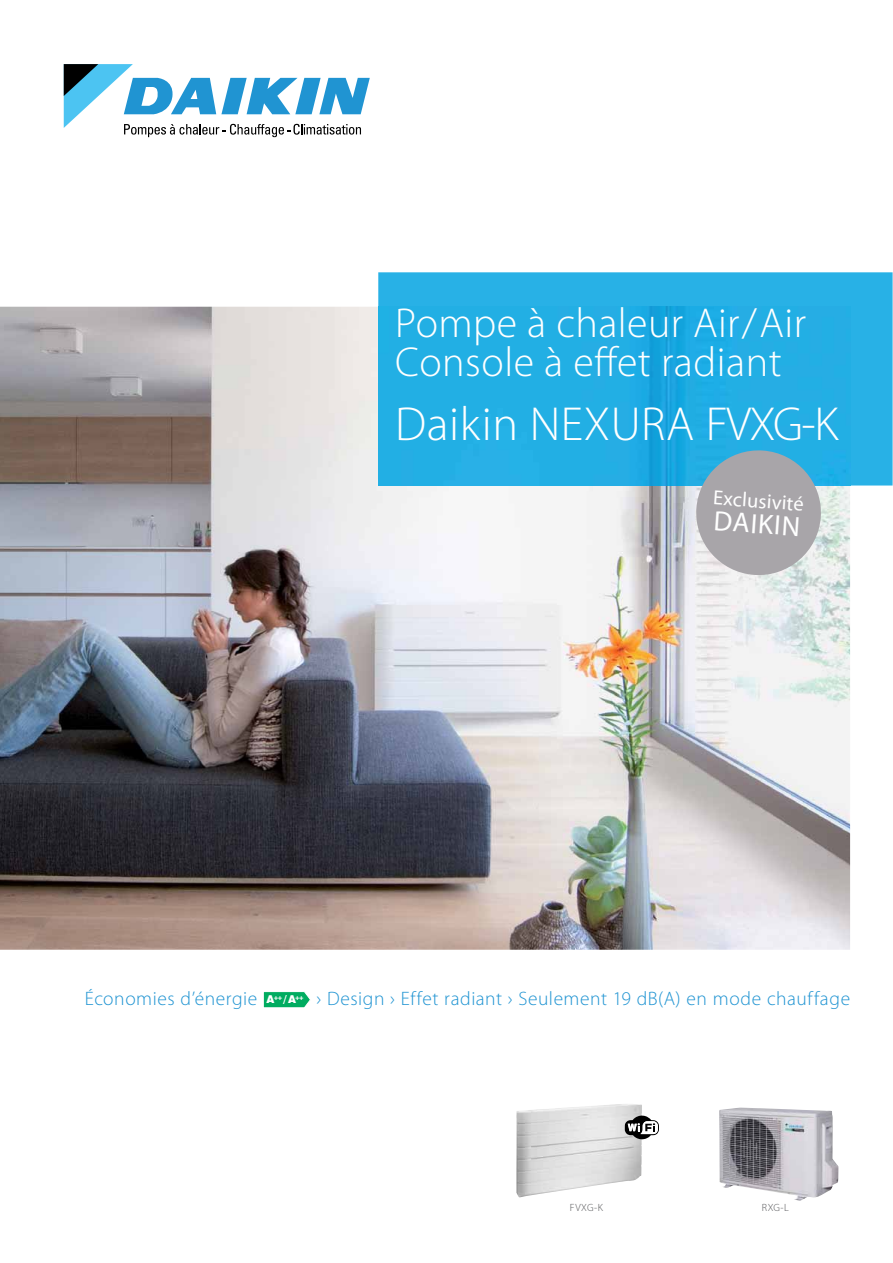
<style>
.page{position:relative;width:893px;height:1263px;background:#fff}
.page>*{position:absolute;margin:0;border:0;box-sizing:border-box;transform-origin:0 0}
.t1{font:300 48px "Myriad Pro";letter-spacing:.01em;color:#fff}
.t2{font:300 42px/38.7px "Myriad Pro";letter-spacing:.01em;color:#fff}
.t3{font:28.05px "Myriad Pro";color:#fff}
.t4{font:20.4px "Myriad Pro";color:#fff}
.t5{font:300 19.5px "Myriad Pro";letter-spacing:.025em;color:#2094d2}
.t6{font:300 10.5px "Myriad Pro";letter-spacing:.05em;color:#555659}
.s1{font-family:"Swiss 721 BT";font-weight:900;font-size:10.8px;color:#fff}
</style>
<div class="page">
<img style="left:0;top:307px;width:850px;height:643px">
<svg style="left:64px;top:64px;width:306px;height:73px"></svg>
<svg style="left:263px;top:992px;width:47px;height:16px"></svg>
<div style="left:378px;top:272px;width:514px;height:214px;background:#28b1e6"></div>
<img style="left:378px;top:307px;width:472px;height:179px">
<img style="left:516px;top:1104px;width:126px;height:94px">
<img style="left:719px;top:1108px;width:119px;height:93px">
<svg style="left:694px;top:448px;width:129px;height:129px;background:#a0b0b9"></svg>
<svg style="left:625px;top:1116px;width:34px;height:23px"></svg>
<h2 class="t2" style="left:395px;top:308px;width:412px">Pompe à chaleur Air / Air<br>Console à effet radiant</h2>
<h1 class="t1" style="left:395px;top:406px;width:445px">Daikin NEXURA FVXG-K</h1>
<p class="t4" style="left:714px;top:490px;width:92px;rotate:4deg">Exclusivité</p>
<h3 class="t3" style="left:714px;top:510px;width:88px;rotate:4deg">DAIKIN</h3>
<p class="t5" style="left:85px;top:991px;width:221px">Économies d’énergie <span class="s1">A</span><sup>++</sup> <span class="s1">/ A</span><sup>++</sup></p>
<p class="t5" style="left:317px;top:991px;width:535px">› Design › Effet radiant › Seulement 19 dB(A) en mode chauffage</p>
<p class="t6" style="left:570px;top:1204px;width:35px">FVXG-K</p>
<p class="t6" style="left:762px;top:1204px;width:28px">RXG-L</p>
</div>
